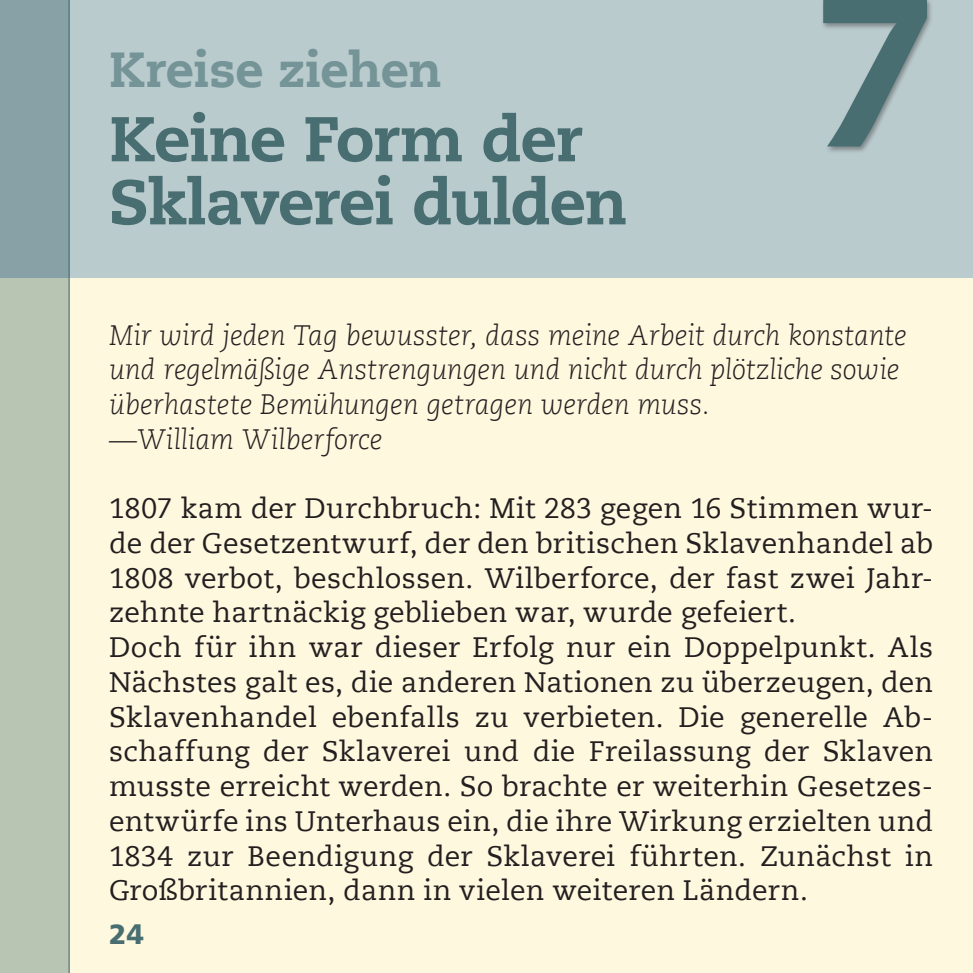
<style>
.page{position:relative;width:973px;height:973px;background:#fff}
.page>*{position:absolute;margin:0;border:0;box-sizing:border-box;transform-origin:0 0}
.t1{font:800 210.35px "Caecilia LT";color:#486e72}
.t2{font:800 63px/63px "Caecilia LT";letter-spacing:-.02em;color:#486e72}
.t3{font:800 49px "Caecilia LT";letter-spacing:-.01em;color:#749497}
.t4{font:28px/34.6px "Caecilia LT";letter-spacing:.01em;color:#231f20}
.t5{font:italic 300 28px/34.6px "Caecilia LT";letter-spacing:-.005em;color:#231f20}
.t6{font:900 28px "Frutiger LT";color:#486e72}
</style>
<div class="page">
<div style="left:0;top:0;width:972px;height:972px;background:#fef8de"></div>
<hr style="left:972px;top:0;width:1px;height:972px;background:#fef8de">
<div style="left:0;top:0;width:972px;height:278px;background:#bacbce"></div>
<svg style="left:0;top:0;width:68px;height:972px;background:#aabaaf"></svg>
<hr style="left:68px;top:0;width:2px;height:972px;background:#486e72">
<hr style="left:972px;top:0;width:1px;height:278px;background:#bacbce">
<div style="left:820px;top:0;width:112px;height:154px;background:#231f20;opacity:.4"></div>
<h3 class="t3" style="left:109px;top:40px;width:334px">Kreise ziehen</h3>
<h2 class="t2" style="left:109px;top:108px;width:520px">Keine Form der<br>Sklaverei dulden</h2>
<h1 class="t1" style="left:812px;top:-58px;width:126px">7</h1>
<p class="t5" style="left:109px;top:318px;width:798px">Mir wird jeden Tag bewusster, dass meine Arbeit durch konstante und regelmäßige Anstrengungen und nicht durch plötzliche sowie überhastete Bemühungen getragen werden muss.<br>—William Wilberforce</p>
<p class="t4" style="left:109px;top:491px;width:825px">1807 kam der Durchbruch: Mit 283 gegen 16 Stimmen wur&shy;de der Gesetzentwurf, der den britischen Sklavenhandel ab 1808 verbot, beschlossen. Wilberforce, der fast zwei Jahr&shy;zehnte hartnäckig geblieben war, wurde gefeiert.<br>Doch für ihn war dieser Erfolg nur ein Doppelpunkt. Als Nächstes galt es, die anderen Nationen zu überzeugen, den Sklavenhandel ebenfalls zu verbieten. Die generelle Ab&shy;schaffung der Sklaverei und die Freilassung der Sklaven musste erreicht werden. So brachte er weiterhin Gesetzes&shy;entwürfe ins Unterhaus ein, die ihre Wirkung erzielten und 1834 zur Beendigung der Sklaverei führten. Zunächst in Großbritannien, dann in vielen weiteren Ländern.</p>
<p class="t6" style="left:109px;top:917px;width:36px">24</p>
</div>
